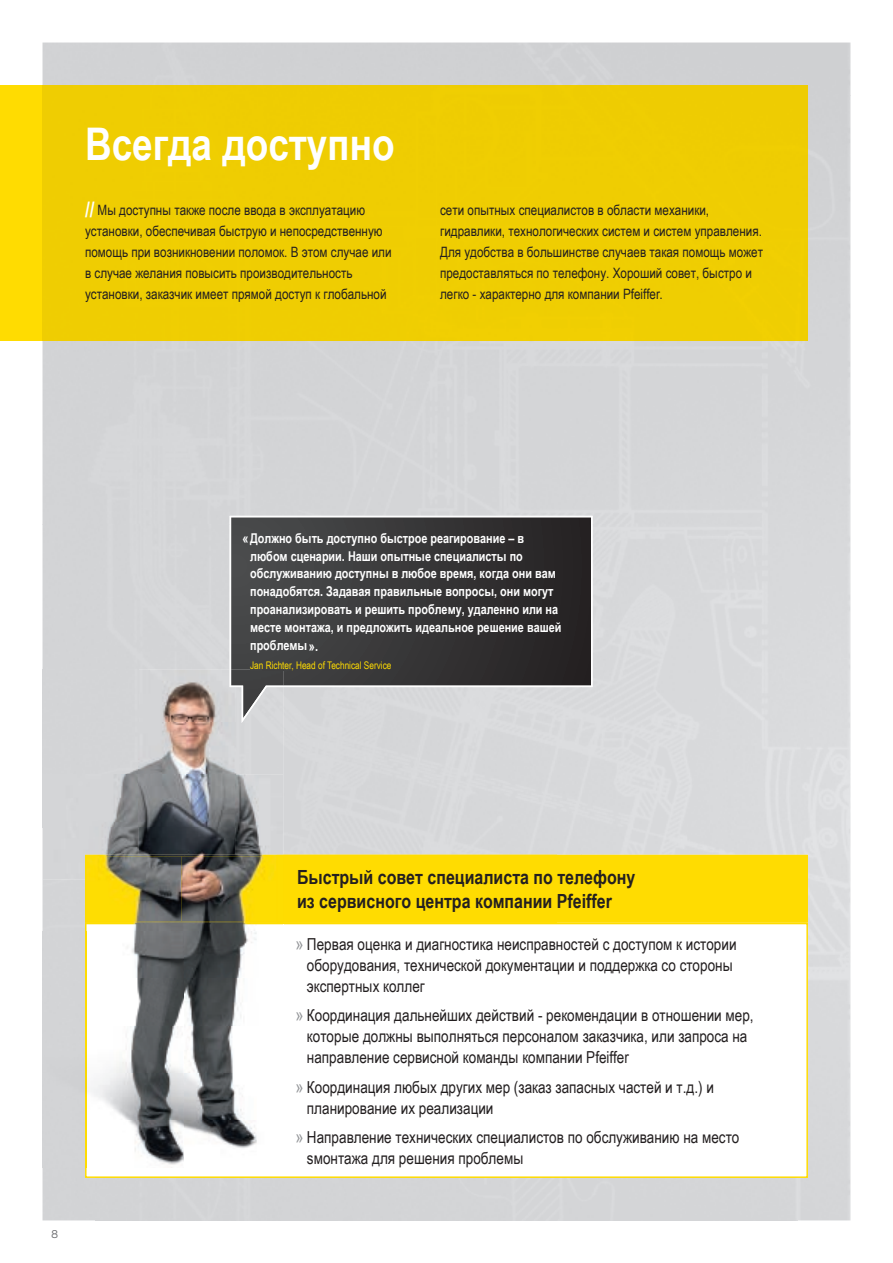
<style>
.page{position:relative;width:893px;height:1263px;background:#fff}
.page>*{position:absolute;margin:0;border:0;box-sizing:border-box;transform-origin:0 0}
.t1{font:700 45px "Arial Narrow";color:#fff}
.t2{font:700 19.5px/23.4px "Arial Narrow";color:#231f20}
.t3{font:16.5px/21px "Arial Narrow";color:#231f20}
.t4{font:14.25px/21px "Arial Narrow";color:#231f20}
.t5{font:700 13.5px/18px "Arial Narrow";color:#fff}
.t6{font:300 11.25px "Interstate";color:#6c6d70}
.t7{font:10.5px "Arial Narrow";color:#ffdc01;scale:.96 1}
.s1{font-weight:700;font-size:21px;color:#fff}
.s2{font-size:18px;color:#939598}
</style>
<div class="page">
<div style="left:797px;top:95px;width:53px;height:1125px;background:#d8d9db"></div>
<div style="left:43px;top:340px;width:754px;height:184px;background:#d4d5d7"></div>
<div style="left:43px;top:524px;width:187px;height:146px;background:#d3d4d6"></div>
<svg style="left:85px;top:923px;width:723px;height:255px"></svg>
<svg style="left:230px;top:516px;width:363px;height:207px;background:#545354"></svg>
<div style="left:0;top:85px;width:43px;height:255px;background:#ffdc01"></div>
<div style="left:43px;top:85px;width:765px;height:255px;background:#efcd02"></div>
<div style="left:283px;top:855px;width:525px;height:68px;background:#ffdc01"></div>
<img style="left:43px;top:670px;width:192px;height:157px">
<img style="left:235px;top:723px;width:48px;height:132px">
<img style="left:43px;top:827px;width:96px;height:105px">
<img style="left:139px;top:827px;width:96px;height:28px">
<img style="left:87px;top:932px;width:196px;height:236px">
<img style="left:85px;top:855px;width:198px;height:77px">
<img style="left:87px;top:856px;width:189px;height:65px">
<img style="left:230px;top:670px;width:53px;height:53px">
<img style="left:276px;top:855px;width:7px;height:68px">
<img style="left:250px;top:670px;width:33px;height:1px">
<div style="left:43px;top:932px;width:44px;height:236px;background:#d3d4d6"></div>
<h1 class="t1" style="left:85px;top:110px;width:311px">Всегда доступно</h1>
<p class="t4" style="left:85px;top:199px;width:308px"><span class="s1">//</span> Мы доступны также после ввода в эксплуатацию установки, обеспечивая быструю и непосредственную помощь при возникновении поломок. В этом случае или в случае желания повысить производительность установки, заказчик имеет прямой доступ к глобальной</p>
<p class="t4" style="left:440px;top:199px;width:324px">сети опытных специалистов в области механики, гидравлики, технологических систем и систем управления.<br>Для удобства в большинстве случаев такая помощь может предоставляться по телефону. Хороший совет, быстро и легко - характерно для компании Pfeiffer.</p>
<p class="t6" style="left:51px;top:1228px;width:9px">8</p>
<p class="t5" style="left:250px;top:528px;width:313px;text-indent:-8px">« Должно быть доступно быстрое реагирование – в любом сценарии. Наши опытные специалисты по обслуживанию доступны в любое время, когда они вам понадобятся. Задавая правильные вопросы, они могут проанализировать и решить проблему, удаленно или на месте монтажа, и предложить идеальное решение вашей проблемы ».</p>
<p class="t7" style="left:250px;top:657px;width:149px">Jan Richter, Head of Technical Service</p>
<p class="t2" style="left:297px;top:865px;width:340px">Быстрый совет специалиста по телефону из сервисного центра компании Pfeiffer</p>
<p class="t3" style="left:307px;top:933px;width:431px;text-indent:-11px"><span class="s2">»</span> Первая оценка и диагностика неисправностей с доступом к истории оборудования, технической документации и поддержка со стороны экспертных коллег</p>
<p class="t3" style="left:307px;top:1004px;width:448px;text-indent:-11px"><span class="s2">»</span> Координация дальнейших действий - рекомендации в отношении мер, которые должны выполняться персоналом заказчика, или запроса на направление сервисной команды компании Pfeiffer</p>
<p class="t3" style="left:307px;top:1076px;width:409px;text-indent:-11px"><span class="s2">»</span> Координация любых других мер (заказ запасных частей и т.д.) и планирование их реализации</p>
<p class="t3" style="left:307px;top:1126px;width:434px;text-indent:-11px"><span class="s2">»</span> Направление технических специалистов по обслуживанию на место sмонтажа для решения проблемы</p>
</div>
